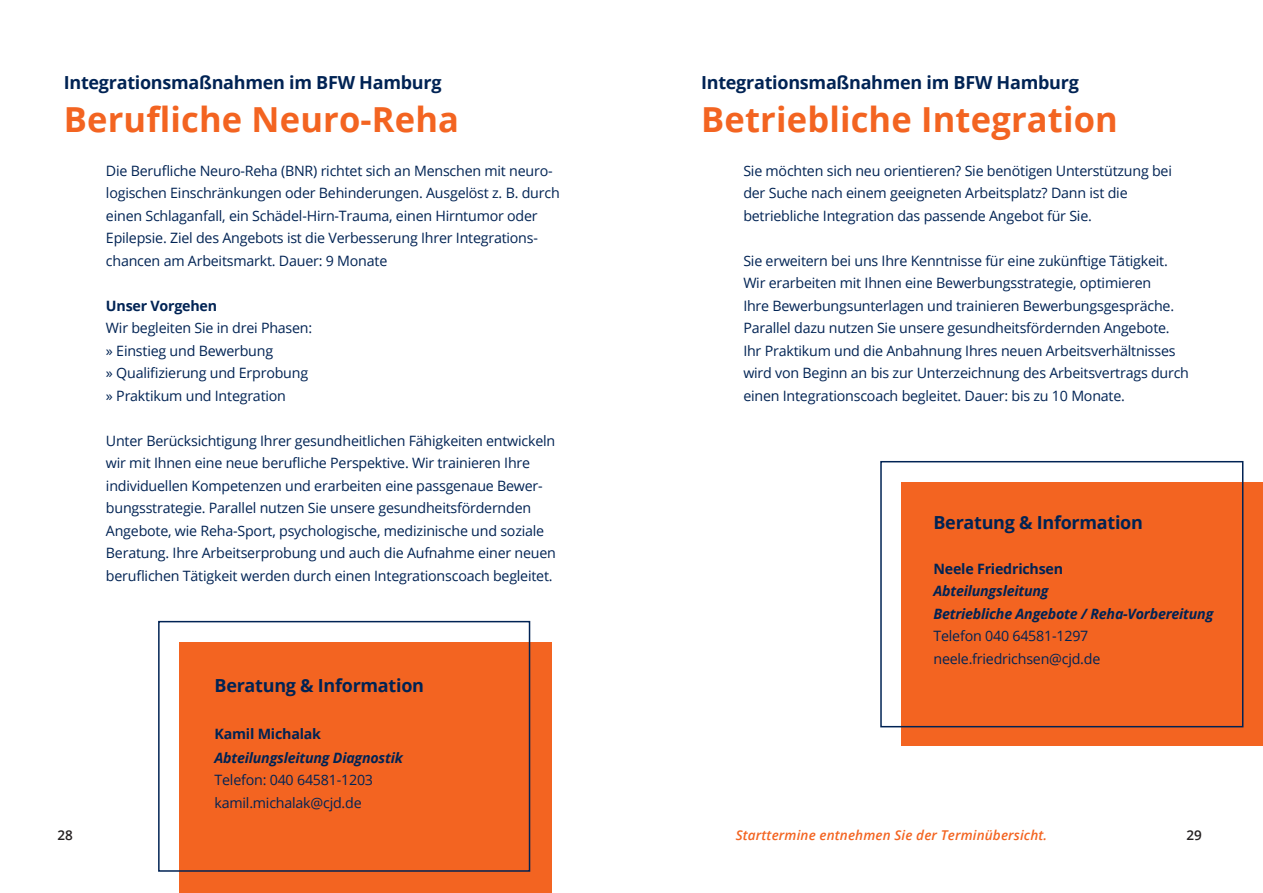
<style>
.page{position:relative;width:1263px;height:893px;background:#fff}
.page>*{position:absolute;margin:0;border:0;box-sizing:border-box;transform-origin:0 0}
.t1{font:700 34.5px "Open Sans";letter-spacing:.005em;color:#f36421}
.t2{font:700 18px "Open Sans";letter-spacing:-.015em;color:#002354}
.t3{font:14.25px/22.5px "Open Sans";letter-spacing:-.015em;color:#002354}
.t4{font:italic 700 14.25px/22.5px "Open Sans";letter-spacing:-.015em;color:#002354}
.t5{font:700 14.25px "Open Sans";letter-spacing:-.015em;color:#002354}
.t6{font:italic 600 13.5px "Open Sans";letter-spacing:.01em;color:#f36421}
.t7{font:600 13.5px "Open Sans";color:#231f20}
</style>
<div class="page">
<div style="left:179px;top:642px;width:372px;height:251px;background:#f36421"></div>
<div style="left:158px;top:621px;width:372px;height:251px;border:2px solid #002354"></div>
<div style="left:901px;top:482px;width:362px;height:264px;background:#f36421"></div>
<div style="left:880px;top:461px;width:363px;height:266px;border:2px solid #002354"></div>
<p class="t2" style="left:64px;top:70px;width:379px">Integrationsmaßnahmen im BFW Hamburg</p>
<h1 class="t1" style="left:64px;top:95px;width:397px">Berufliche Neuro-Reha</h1>
<p class="t3" style="left:106px;top:159px;width:455px">Die Berufliche Neuro-Reha (BNR) richtet sich an Menschen mit neuro&shy;logischen Einschränkungen oder Behinderungen. Ausgelöst z. B. durch einen Schlaganfall, ein Schädel-Hirn-Trauma, einen Hirntumor oder Epilepsie. Ziel des Angebots ist die Verbesserung Ihrer Integrations&shy;chancen am Arbeitsmarkt. Dauer: 9 Monate</p>
<p class="t5" style="left:106px;top:295px;width:113px">Unser Vorgehen</p>
<p class="t3" style="left:106px;top:316px;width:208px">Wir begleiten Sie in drei Phasen: » Einstieg und Bewerbung<br>» Qualifizierung und Erprobung » Praktikum und Integration</p>
<p class="t3" style="left:106px;top:429px;width:452px">Unter Berücksichtigung Ihrer gesundheitlichen Fähigkeiten entwickeln wir mit Ihnen eine neue berufliche Perspektive. Wir trainieren Ihre individuellen Kompetenzen und erarbeiten eine passgenaue Bewer&shy;bungsstrategie. Parallel nutzen Sie unsere gesundheitsfördernden Angebote, wie Reha-Sport, psychologische, medizinische und soziale Beratung. Ihre Arbeitserprobung und auch die Aufnahme einer neuen beruflichen Tätigkeit werden durch einen Integrationscoach begleitet.</p>
<p class="t2" style="left:215px;top:673px;width:211px">Beratung &amp; Information</p>
<p class="t5" style="left:215px;top:723px;width:108px">Kamil Michalak</p>
<p class="t4" style="left:215px;top:746px;width:190px">Abteilungsleitung Diagnostik</p>
<p class="t3" style="left:215px;top:768px;width:160px">Telefon: 040 64581-1203 kamil.michalak@cjd.de</p>
<p class="t2" style="left:701px;top:70px;width:379px">Integrationsmaßnahmen im BFW Hamburg</p>
<h1 class="t1" style="left:701px;top:95px;width:418px">Betriebliche Integration</h1>
<p class="t3" style="left:743px;top:159px;width:430px">Sie möchten sich neu orientieren? Sie benötigen Unterstützung bei der Suche nach einem geeigneten Arbeitsplatz? Dann ist die betriebliche Integration das passende Angebot für Sie.</p>
<p class="t3" style="left:743px;top:249px;width:447px">Sie erweitern bei uns Ihre Kenntnisse für eine zukünftige Tätigkeit.<br>Wir erarbeiten mit Ihnen eine Bewerbungsstrategie, optimieren<br>Ihre Bewerbungsunterlagen und trainieren Bewerbungsgespräche.<br>Parallel dazu nutzen Sie unsere gesundheitsfördernden Angebote.<br>Ihr Praktikum und die Anbahnung Ihres neuen Arbeitsverhältnisses wird von Beginn an bis zur Unterzeichnung des Arbeitsvertrags durch einen Integrationscoach begleitet. Dauer: bis zu 10 Monate.</p>
<p class="t2" style="left:933px;top:510px;width:211px">Beratung &amp; Information</p>
<p class="t5" style="left:933px;top:559px;width:131px">Neele Friedrichsen</p>
<p class="t4" style="left:933px;top:580px;width:281px">Abteilungsleitung<br>Betriebliche Angebote / Reha-Vorbereitung</p>
<p class="t3" style="left:933px;top:625px;width:168px">Telefon 040 64581-1297 neele.friedrichsen@cjd.de</p>
<p class="t7" style="left:57px;top:825px;width:17px">28</p>
<p class="t6" style="left:736px;top:825px;width:313px">Starttermine entnehmen Sie der Terminübersicht.</p>
<p class="t7" style="left:1186px;top:825px;width:17px">29</p>
</div>
